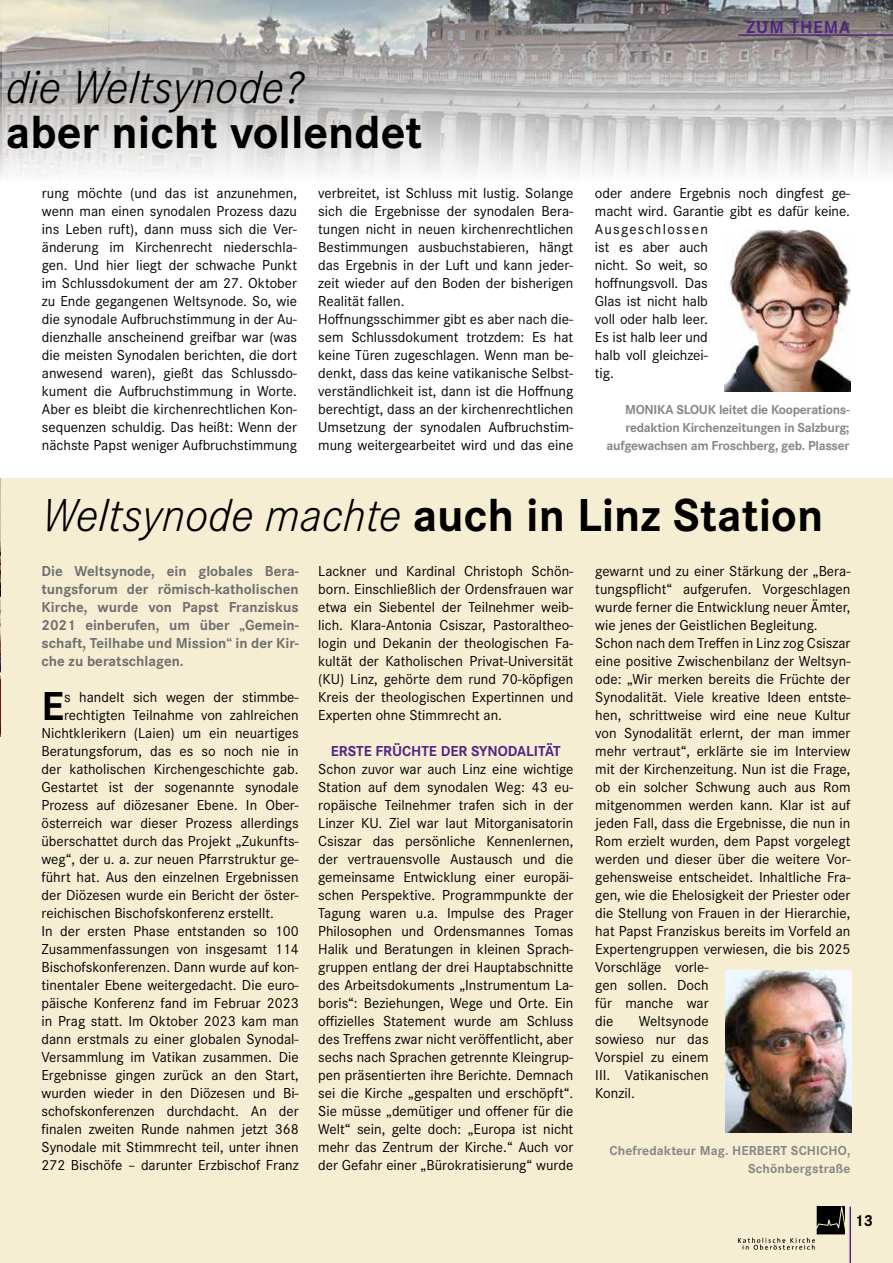
<style>
.page{position:relative;width:893px;height:1263px;background:#fff}
.page>*{position:absolute;margin:0;border:0;box-sizing:border-box;transform-origin:0 0}
.t1{font:700 48px "Corporate S";color:#000}
.t2{font:italic 300 48px "Corporate S";color:#000}
.t3{font:700 42px "Corporate S";color:#000}
.t4{font:700 18px "Corporate S";letter-spacing:.05em;color:#522583}
.t5{font:700 16.5px "Corporate S";color:#000}
.t6{font:15px/18px "Corporate S";color:#000;text-align:justify}
.t7{font:700 15px/18px "Corporate S";color:#706f6f;text-align:justify}
.t8{font:700 15px "Corporate S";color:#522583}
.t9{font:700 13.5px/18px "Corporate S";letter-spacing:-.02em;color:#878787;text-align:right}
.t10{font:700 13.5px/18px "Corporate S";letter-spacing:.01em;color:#878787;text-align:right}
.s1{font-weight:300;font-style:italic}
</style>
<div class="page">
<div style="left:1px;top:478px;width:892px;height:785px;background:#f6eed3"></div>
<img style="left:0;top:0;width:893px;height:177px">
<img style="left:738px;top:1206px;width:106px;height:43px">
<hr style="left:849px;top:1206px;width:2px;height:57px;background:#522583">
<hr style="left:738px;top:34px;width:155px;height:2px;background:#522583">
<img style="left:726px;top:971px;width:125px;height:161px">
<img style="left:725px;top:230px;width:125px;height:162px">
<img style="left:0;top:478px;width:1px;height:258px">
<h1 class="t2" style="left:6px;top:56px;width:300px">die Weltsynode?</h1>
<h1 class="t1" style="left:6px;top:98px;width:418px">aber nicht vollendet</h1>
<p class="t4" style="left:746px;top:15px;width:105px">ZUM THEMA</p>
<p class="t6" style="left:42px;top:183px;width:257px">rung möchte (und das ist anzunehmen, wenn man einen synodalen Prozess dazu ins Leben ruft), dann muss sich die Ver&shy;änderung im Kirchenrecht niederschla&shy;gen. Und hier liegt der schwache Punkt im Schlussdokument der am 27. Oktober zu Ende gegangenen Weltsynode. So, wie die synodale Aufbruchstimmung in der Au&shy;dienzhalle anscheinend greifbar war (was die meisten Synodalen berichten, die dort anwesend waren), gießt das Schlussdo&shy;kument die Aufbruchstimmung in Worte.<br>Aber es bleibt die kirchenrechtlichen Kon&shy;sequenzen schuldig. Das heißt: Wenn der nächste Papst weniger Aufbruchstimmung</p>
<p class="t6" style="left:318px;top:183px;width:257px;text-align:left">verbreitet, ist Schluss mit lustig. Solange sich die Ergebnisse der synodalen Bera&shy;tungen nicht in neuen kirchenrechtlichen Bestimmungen ausbuchstabieren, hängt das Ergebnis in der Luft und kann jeder&shy;zeit wieder auf den Boden der bisherigen Realität fallen.<br>Hoffnungsschimmer gibt es aber nach die&shy;sem Schlussdokument trotzdem: Es hat keine Türen zugeschlagen. Wenn man be&shy;denkt, dass das keine vatikanische Selbst&shy;verständlichkeit ist, dann ist die Hoffnung berechtigt, dass an der kirchenrechtlichen Umsetzung der synodalen Aufbruchstim&shy;mung weitergearbeitet wird und das eine</p>
<p class="t6" style="left:595px;top:183px;width:257px;text-align:left">oder andere Ergebnis noch dingfest ge&shy;macht wird. Garantie gibt es dafür keine.<br>Ausgeschlossen<br>ist es aber auch<br>nicht. So weit, so<br>hoffnungsvoll. Das<br>Glas ist nicht halb<br>voll oder halb leer.<br>Es ist halb leer und<br>halb voll gleichzei-<br>tig.</p>
<p class="t9" style="left:606px;top:400px;width:245px">MONIKA SLOUK leitet die Kooperations&shy;redaktion Kirchenzeitungen in Salzburg; aufgewachsen am Froschberg, geb. Plasser</p>
<h1 class="t1" style="left:42px;top:482px;width:783px"><span class="s1">Weltsynode machte</span> auch in Linz Station</h1>
<p class="t6" style="left:318px;top:561px;width:257px">Lackner und Kardinal Christoph Schön&shy;born. Einschließlich der Ordensfrauen war etwa ein Siebentel der Teilnehmer weib&shy;lich. Klara-Antonia Csiszar, Pastoraltheo&shy;login und Dekanin der theologischen Fa&shy;kultät der Katholischen Privat-Universität (KU) Linz, gehörte dem rund 70-köpfigen Kreis der theologischen Expertinnen und Experten ohne Stimmrecht an.</p>
<p class="t8" style="left:331px;top:741px;width:231px">ERSTE FRÜCHTE DER SYNODALITÄT</p>
<p class="t6" style="left:318px;top:759px;width:257px">Schon zuvor war auch Linz eine wichtige Station auf dem synodalen Weg: 43 eu&shy;ropäische Teilnehmer trafen sich in der Linzer KU. Ziel war laut Mitorganisatorin Csiszar das persönliche Kennenlernen, der vertrauensvolle Austausch und die gemeinsame Entwicklung einer europäi&shy;schen Perspektive. Programmpunkte der Tagung waren u.a. Impulse des Prager Philosophen und Ordensmannes Tomas Halik und Beratungen in kleinen Sprach&shy;gruppen entlang der drei Hauptabschnitte des Arbeitsdokuments „Instrumentum La&shy;boris“: Beziehungen, Wege und Orte. Ein offizielles Statement wurde am Schluss des Treffens zwar nicht veröffentlicht, aber sechs nach Sprachen getrennte Kleingrup&shy;pen präsentierten ihre Berichte. Demnach sei die Kirche „gespalten und erschöpft“.<br>Sie müsse „demütiger und offener für die Welt“ sein, gelte doch: „Europa ist nicht mehr das Zentrum der Kirche.“ Auch vor der Gefahr einer „Bürokratisierung“ wurde</p>
<p class="t7" style="left:41px;top:562px;width:259px">Die Weltsynode, ein globales Bera&shy;tungsforum der römisch-katholischen Kirche, wurde von Papst Franziskus 2021 einberufen, um über „Gemein&shy;schaft, Teilhabe und Mission“ in der Kir&shy;che zu beratschlagen.</p>
<h2 class="t3" style="left:41px;top:677px;width:24px">E</h2>
<p class="t6" style="left:64px;top:687px;width:236px">s handelt sich wegen der stimmbe-</p>
<p class="t6" style="left:595px;top:561px;width:257px;text-align:left">gewarnt und zu einer Stärkung der „Bera&shy;tungspflicht“ aufgerufen. Vorgeschlagen wurde ferner die Entwicklung neuer Ämter, wie jenes der Geistlichen Begleitung.<br>Schon nach dem Treffen in Linz zog Csiszar eine positive Zwischenbilanz der Weltsyn&shy;ode: „Wir merken bereits die Früchte der Synodalität. Viele kreative Ideen entste&shy;hen, schrittweise wird eine neue Kultur von Synodalität erlernt, der man immer mehr vertraut“, erklärte sie im Interview mit der Kirchenzeitung. Nun ist die Frage, ob ein solcher Schwung auch aus Rom mitgenommen werden kann. Klar ist auf jeden Fall, dass die Ergebnisse, die nun in Rom erzielt wurden, dem Papst vorgelegt werden und dieser über die weitere Vor&shy;gehensweise entscheidet. Inhaltliche Fra&shy;gen, wie die Ehelosigkeit der Priester oder die Stellung von Frauen in der Hierarchie, hat Papst Franziskus bereits im Vorfeld an Expertengruppen verwiesen, die bis 2025<br>Vorschläge vorle-<br>gen sollen. Doch<br>für manche war<br>die</p>
<p class="t6" style="left:64px;top:705px;width:236px">rechtigten Teilnahme von zahlreichen</p>
<p class="t6" style="left:41px;top:723px;width:259px">Nichtklerikern (Laien) um ein neuartiges</p>
<p class="t6" style="left:41px;top:741px;width:259px">Beratungsforum, das es so noch nie in</p>
<p class="t6" style="left:41px;top:759px;width:259px">der katholischen Kirchengeschichte gab.</p>
<p class="t6" style="left:41px;top:777px;width:259px">Gestartet ist der sogenannte synodale</p>
<p class="t6" style="left:41px;top:795px;width:259px">Prozess auf diözesaner Ebene. In Ober-</p>
<p class="t6" style="left:41px;top:813px;width:259px">österreich war dieser Prozess allerdings</p>
<p class="t6" style="left:41px;top:831px;width:259px">überschattet durch das Projekt „Zukunfts-</p>
<p class="t6" style="left:41px;top:849px;width:259px">weg“, der u. a. zur neuen Pfarrstruktur ge-</p>
<p class="t6" style="left:41px;top:867px;width:259px">führt hat. Aus den einzelnen Ergebnissen</p>
<p class="t6" style="left:41px;top:885px;width:259px">der Diözesen wurde ein Bericht der öster-</p>
<p class="t6" style="left:41px;top:903px;width:234px">reichischen Bischofskonferenz erstellt.</p>
<p class="t6" style="left:41px;top:921px;width:259px">In der ersten Phase entstanden so 100</p>
<p class="t6" style="left:41px;top:939px;width:259px">Zusammenfassungen von insgesamt 114</p>
<p class="t6" style="left:41px;top:957px;width:259px">Bischofskonferenzen. Dann wurde auf kon-</p>
<p class="t6" style="left:41px;top:975px;width:259px">tinentaler Ebene weitergedacht. Die euro-</p>
<p class="t6" style="left:41px;top:993px;width:259px">päische Konferenz fand im Februar 2023</p>
<p class="t6" style="left:41px;top:1011px;width:259px">in Prag statt. Im Oktober 2023 kam man</p>
<p class="t6" style="left:41px;top:1029px;width:259px">dann erstmals zu einer globalen Synodal-</p>
<p class="t6" style="left:41px;top:1047px;width:259px">Versammlung im Vatikan zusammen. Die</p>
<p class="t6" style="left:41px;top:1065px;width:259px">Ergebnisse gingen zurück an den Start,</p>
<p class="t6" style="left:41px;top:1083px;width:259px">wurden wieder in den Diözesen und Bi-</p>
<p class="t6" style="left:41px;top:1101px;width:259px">schofskonferenzen durchdacht. An der</p>
<p class="t6" style="left:41px;top:1119px;width:259px">finalen zweiten Runde nahmen jetzt 368</p>
<p class="t6" style="left:41px;top:1137px;width:259px">Synodale mit Stimmrecht teil, unter ihnen</p>
<p class="t6" style="left:41px;top:1155px;width:259px">272 Bischöfe – darunter Erzbischof Franz</p>
<p class="t6" style="left:595px;top:1011px;width:115px;text-indent:43px">Weltsynode sowieso nur das Vorspiel zu einem III. Vatikanischen Konzil.</p>
<p class="t10" style="left:610px;top:1141px;width:242px">Chefredakteur Mag. HERBERT SCHICHO,<br>Schönbergstraße</p>
<p class="t5" style="left:854px;top:1209px;width:20px">13</p>
</div>
